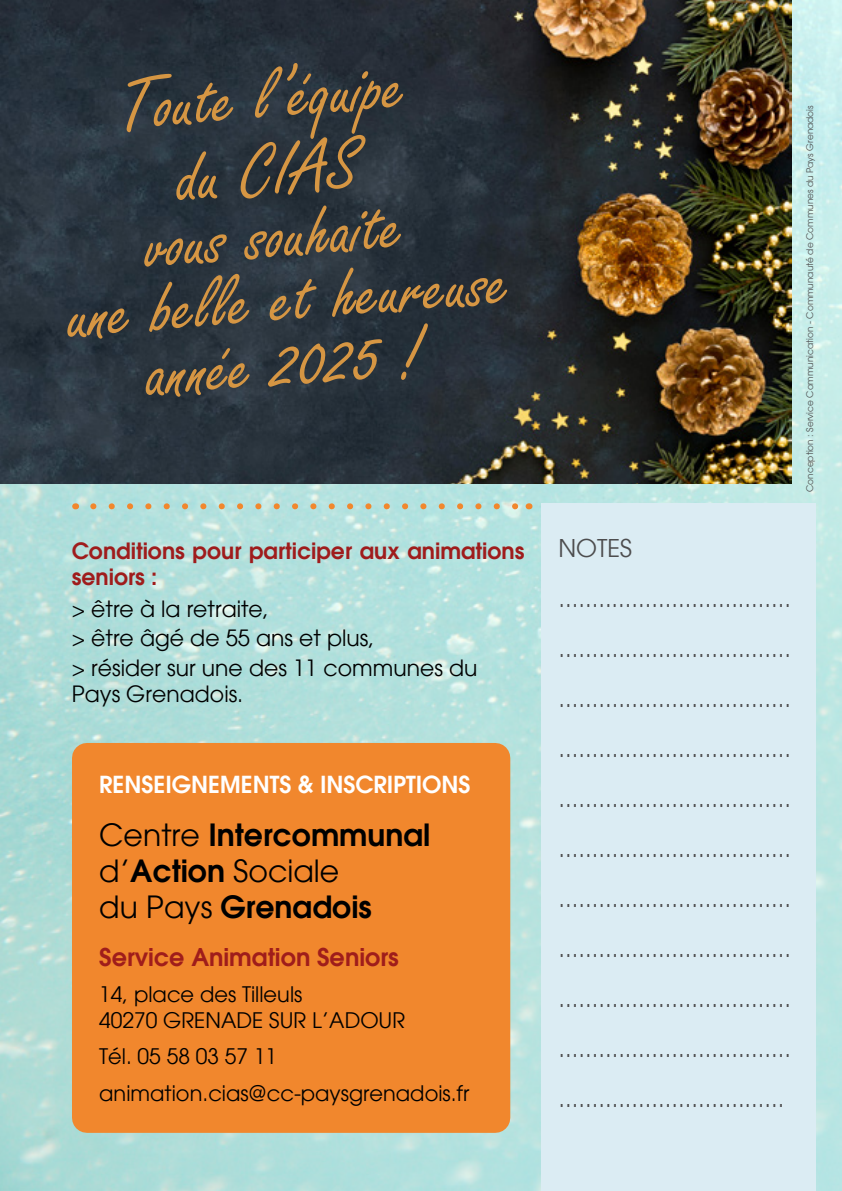
<style>
.page{position:relative;width:842px;height:1191px;background:#fff}
.page>*{position:absolute;margin:0;border:0;box-sizing:border-box;transform-origin:0 0}
.t1{font:80px/63.8px "Freestyle Script";color:#d69643;text-align:center}
.t2{font:600 30px/36px "Avant Garde";color:#000}
.t3{font:24px/50px "Avant Garde";color:#4d4d4e}
.t4{font:600 24px "Avant Garde";color:#9f1d1b}
.t5{font:600 23px "Avant Garde";color:#fff}
.t6{font:22px/29.2px "Avant Garde";color:#000}
.t7{font:600 22px/26.4px "Avant Garde";color:#9f1c1c}
.t8{font:21px/25.2px "Avant Garde";color:#000}
.t9{font:9px "Avant Garde";color:#4d4d4e}
.s1{font-weight:400}
</style>
<div class="page">
<img style="left:0;top:0;width:842px;height:1191px">
<div style="left:72px;top:743px;width:438px;height:389px;background:#f1872d"></div>
<div style="left:541px;top:503px;width:275px;height:688px;background:#dbecf3"></div>
<svg style="left:93px;top:503px;width:426px;height:6px;background:#c5cbb1"></svg>
<img style="left:0;top:0;width:792px;height:483px">
<h1 class="t1" style="left:116px;top:75px;width:289px;line-height:75.2px;rotate:-5deg">Toute l’équipe du CIAS</h1>
<h1 class="t1" style="left:60px;top:225px;width:444px;rotate:-5deg">vous souhaite<br>une belle et heureuse année 2025 !</h1>
<p class="t7" style="left:72px;top:537px;width:454px">Conditions pour participer aux animations seniors :</p>
<p class="t6" style="left:72px;top:594px;width:407px">&gt; être à la retraite,<br>&gt; être âgé de 55 ans et plus,<br>&gt; résider sur une des 11 communes du</p>
<p class="t6" style="left:72px;top:679px;width:173px">Pays Grenadois.</p>
<p class="t5" style="left:99px;top:769px;width:373px">RENSEIGNEMENTS &amp; INSCRIPTIONS</p>
<p class="t2" style="left:99px;top:816px;width:333px"><span class="s1">Centre</span> Intercommunal <span class="s1">d’</span>Action <span class="s1">Sociale<br>du Pays</span> Grenadois</p>
<p class="t4" style="left:99px;top:941px;width:301px">Service Animation Seniors</p>
<p class="t8" style="left:99px;top:982px;width:307px">14, place des Tilleuls<br>40270 GRENADE SUR L’ADOUR</p>
<p class="t8" style="left:99px;top:1038px;width:372px;line-height:36.6px">Tél. 05 58 03 57 11 animation.cias@cc-paysgrenadois.fr</p>
<p class="t9" style="left:804px;top:492px;width:388px;rotate:-90deg">Conception : Service Communication - Communauté de Communes du Pays Grenadois</p>
<p class="t3" style="left:558px;top:523px;width:234px">NOTES ................................... ................................... ................................... ................................... ................................... ................................... ................................... ................................... ................................... ................................... ..................................</p>
</div>
